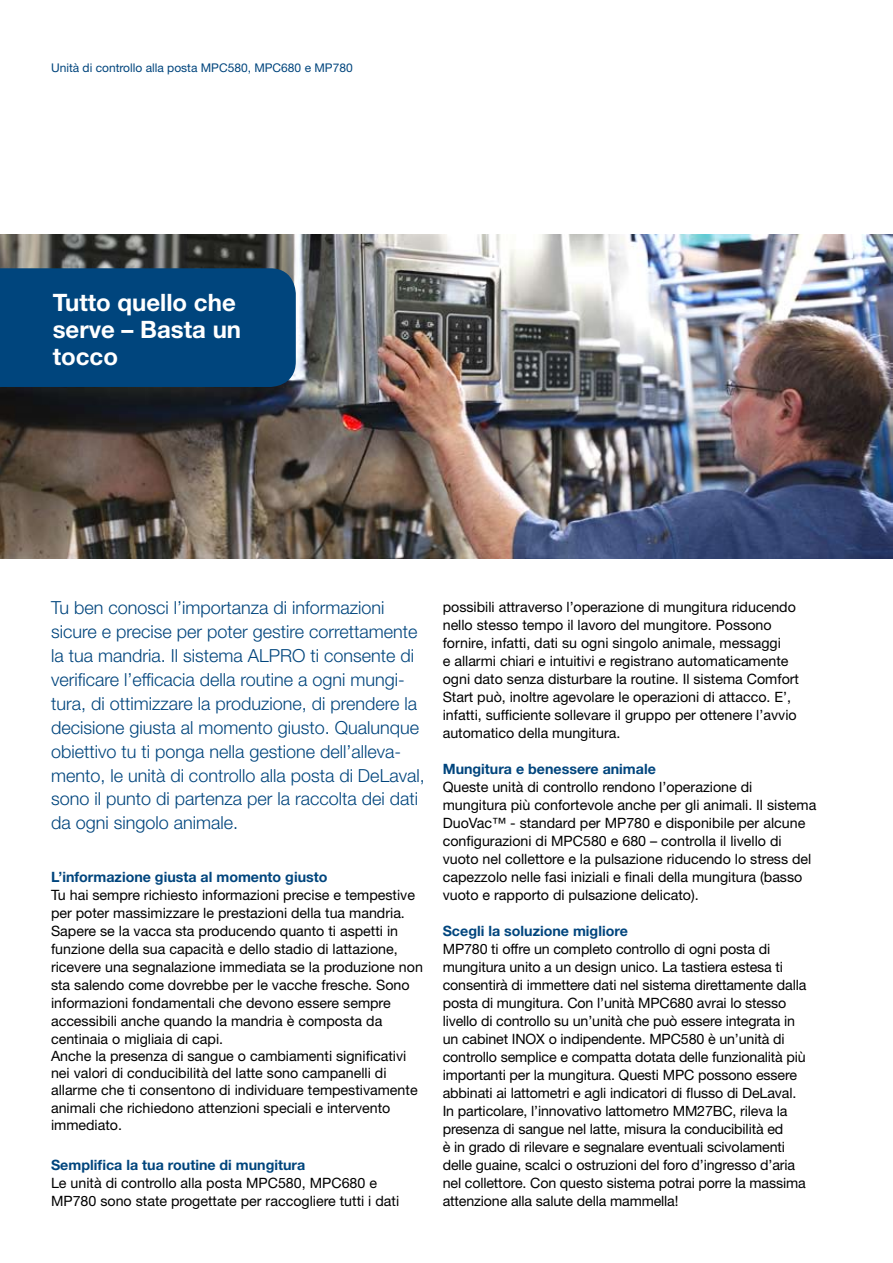
<style>
.page{position:relative;width:893px;height:1263px;background:#fff}
.page>*{position:absolute;margin:0;border:0;box-sizing:border-box;transform-origin:0 0}
.t1{font:700 24px/27px "Helvetica Neue LT Std";color:#fff}
.t2{font:300 18px/24px "Helvetica Neue LT Std";color:#00457d}
.t3{font:14.25px/18px "Helvetica Neue LT Std";color:#000}
.t4{font:700 14.25px "Helvetica Neue LT Std";color:#00457d}
.t5{font:12px "Helvetica Neue LT Std";color:#00457d}
</style>
<div class="page">
<img style="left:0;top:234px;width:893px;height:324px">
<div style="left:0;top:268px;width:296px;height:119px;background:#00457d"></div>
<p class="t5" style="left:51px;top:61px;width:303px">Unità di controllo alla posta MPC580, MPC680 e MP780</p>
<h1 class="t1" style="left:53px;top:288px;width:190px">Tutto quello che serve – Basta un tocco</h1>
<p class="t2" style="left:51px;top:595px;width:375px">Tu ben conosci l’importanza di informazioni sicure e precise per poter gestire correttamente la tua mandria. Il sistema ALPRO ti consente di verificare l’efficacia della routine a ogni mungi&shy;tura, di ottimizzare la produzione, di prendere la decisione giusta al momento giusto. Qualunque obiettivo tu ti ponga nella gestione dell’alleva&shy;mento, le unità di controllo alla posta di DeLaval, sono il punto di partenza per la raccolta dei dati da ogni singolo animale.</p>
<p class="t4" style="left:51px;top:868px;width:278px">L’informazione giusta al momento giusto</p>
<p class="t3" style="left:51px;top:886px;width:373px">Tu hai sempre richiesto informazioni precise e tempestive per poter massimizzare le prestazioni della tua mandria.<br>Sapere se la vacca sta producendo quanto ti aspetti in funzione della sua capacità e dello stadio di lattazione, ricevere una segnalazione immediata se la produzione non sta salendo come dovrebbe per le vacche fresche. Sono informazioni fondamentali che devono essere sempre accessibili anche quando la mandria è composta da centinaia o migliaia di capi.<br>Anche la presenza di sangue o cambiamenti significativi nei valori di conducibilità del latte sono campanelli di allarme che ti consentono di individuare tempestivamente animali che richiedono attenzioni speciali e intervento immediato.</p>
<p class="t4" style="left:51px;top:1156px;width:256px">Semplifica la tua routine di mungitura</p>
<p class="t3" style="left:51px;top:1174px;width:350px">Le unità di controllo alla posta MPC580, MPC680 e<br>MP780 sono state progettate per raccogliere tutti i dati</p>
<p class="t3" style="left:443px;top:598px;width:358px">possibili attraverso l’operazione di mungitura riducendo nello stesso tempo il lavoro del mungitore. Possono fornire, infatti, dati su ogni singolo animale, messaggi<br>e allarmi chiari e intuitivi e registrano automaticamente ogni dato senza disturbare la routine. Il sistema Comfort Start può, inoltre agevolare le operazioni di attacco. E’, infatti, sufficiente sollevare il gruppo per ottenere l’avvio automatico della mungitura.</p>
<p class="t4" style="left:443px;top:760px;width:215px">Mungitura e benessere animale</p>
<p class="t3" style="left:443px;top:778px;width:375px">Queste unità di controllo rendono l’operazione di mungitura più confortevole anche per gli animali. Il sistema DuoVac™ - standard per MP780 e disponibile per alcune configurazioni di MPC580 e 680 – controlla il livello di vuoto nel collettore e la pulsazione riducendo lo stress del capezzolo nelle fasi iniziali e finali della mungitura (basso vuoto e rapporto di pulsazione delicato).</p>
<p class="t4" style="left:443px;top:922px;width:187px">Scegli la soluzione migliore</p>
<p class="t3" style="left:443px;top:940px;width:365px">MP780 ti offre un completo controllo di ogni posta di mungitura unito a un design unico. La tastiera estesa ti consentirà di immettere dati nel sistema direttamente dalla posta di mungitura. Con l’unità MPC680 avrai lo stesso livello di controllo su un’unità che può essere integrata in un cabinet INOX o indipendente. MPC580 è un’unità di controllo semplice e compatta dotata delle funzionalità più importanti per la mungitura. Questi MPC possono essere abbinati ai lattometri e agli indicatori di flusso di DeLaval.<br>In particolare, l’innovativo lattometro MM27BC, rileva la presenza di sangue nel latte, misura la conducibilità ed<br>è in grado di rilevare e segnalare eventuali scivolamenti delle guaine, scalci o ostruzioni del foro d’ingresso d’aria nel collettore. Con questo sistema potrai porre la massima attenzione alla salute della mammella!</p>
</div>
